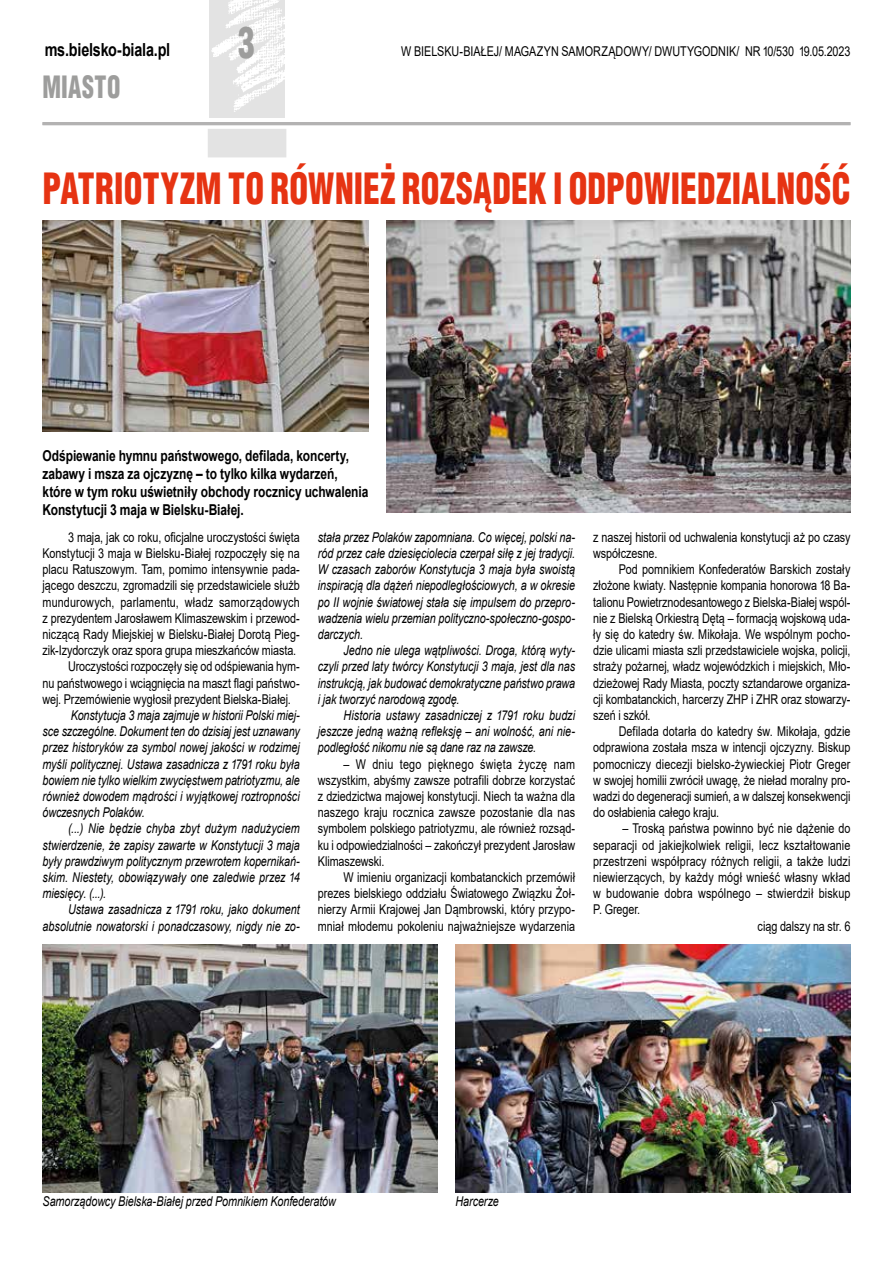
<style>
.page{position:relative;width:893px;height:1263px;background:#fff}
.page>*{position:absolute;margin:0;border:0;box-sizing:border-box;transform-origin:0 0}
.t1{font:900 42px "Switzerland Cond";letter-spacing:.01em;color:#e63312;scale:.8 1}
.t2{font:900 42px "Switzerland Cond";color:#9d9d9c;scale:.8 1}
.t3{font:900 30px "Switzerland Cond";letter-spacing:.02em;color:#9d9d9c;scale:.8 1}
.t4{font:700 18px "Arial";letter-spacing:-.015em;color:#000;scale:.8 1}
.t5{font:700 15px/18px "Arial";letter-spacing:-.005em;color:#000;scale:.8 1}
.t6{font:13.5px/16.2px "Arial";color:#000;text-align:justify;scale:.8 1}
.t7{font:italic 13.5px/16.2px "Arial";letter-spacing:-.005em;color:#000;text-align:justify;scale:.8 1}
</style>
<div class="page">
<img style="left:209px;top:0;width:76px;height:117px">
<div style="left:208px;top:129px;width:78px;height:28px;background:#e3e3e3"></div>
<hr style="left:43px;top:122px;width:807px;height:3px;background:#b3b2b2">
<img style="left:43px;top:221px;width:326px;height:210px">
<img style="left:387px;top:221px;width:463px;height:291px">
<img style="left:43px;top:944px;width:394px;height:249px">
<img style="left:455px;top:944px;width:395px;height:249px">
<h3 class="t4" style="left:45px;top:37px;width:158px">ms.bielsko-biala.pl</h3>
<h2 class="t3" style="left:43px;top:68px;width:99px">MIASTO</h2>
<h1 class="t2" style="left:238px;top:16px;width:22px">3</h1>
<p class="t6" style="left:401px;top:43px;width:563px">W BIELSKU-BIAŁEJ/ MAGAZYN SAMORZĄDOWY/ DWUTYGODNIK/ NR 10/530 19.05.2023</p>
<h1 class="t1" style="left:43px;top:162px;width:1011px">PATRIOTYZM TO RÓWNIEŻ ROZSĄDEK I ODPOWIEDZIALNOŚĆ</h1>
<p class="t5" style="left:43px;top:447px;width:409px">Odśpiewanie hymnu państwowego, defilada, koncerty, zabawy i msza za ojczyznę – to tylko kilka wydarzeń, które w tym roku uświetniły obchody rocznicy uchwalenia Konstytucji 3 maja w Bielsku-Białej.</p>
<p class="t7" style="left:318px;top:529px;width:323px">stała przez Polaków zapomniana. Co więcej, polski na&shy;ród przez całe dziesięciolecia czerpał siłę z jej tradycji.<br>W czasach zaborów Konstytucja 3 maja była swoistą inspiracją dla dążeń niepodległościowych, a w okresie po II wojnie światowej stała się impulsem do przepro&shy;wadzenia wielu przemian polityczno-społeczno-gospo&shy;darczych.</p>
<p class="t7" style="left:318px;top:642px;width:323px;text-indent:26px">Jedno nie ulega wątpliwości. Droga, którą wyty&shy;czyli przed laty twórcy Konstytucji 3 maja, jest dla nas instrukcją, jak budować demokratyczne państwo prawa i jak tworzyć narodową zgodę.</p>
<p class="t7" style="left:318px;top:707px;width:323px;text-indent:26px">Historia ustawy zasadniczej z 1791 roku budzi jeszcze jedną ważną refleksję – ani wolność, ani nie&shy;podległość nikomu nie są dane raz na zawsze.</p>
<p class="t6" style="left:318px;top:756px;width:323px;text-indent:26px">– W dniu tego pięknego święta życzę nam wszystkim, abyśmy zawsze potrafili dobrze korzystać z dziedzictwa majowej konstytucji. Niech ta ważna dla naszego kraju rocznica zawsze pozostanie dla nas symbolem polskiego patriotyzmu, ale również rozsąd&shy;ku i odpowiedzialności – zakończył prezydent Jarosław Klimaszewski.</p>
<p class="t6" style="left:318px;top:869px;width:323px;text-indent:26px">W imieniu organizacji kombatanckich przemówił prezes bielskiego oddziału Światowego Związku Żoł&shy;nierzy Armii Krajowej Jan Dąmbrowski, który przypo&shy;mniał młodemu pokoleniu najważniejsze wydarzenia</p>
<p class="t6" style="left:68px;top:529px;width:291px">3 maja, jak co roku, oficjalne uroczystości święta</p>
<p class="t6" style="left:43px;top:545px;width:323px">Konstytucji 3 maja w Bielsku-Białej rozpoczęły się na</p>
<p class="t6" style="left:43px;top:561px;width:323px">placu Ratuszowym. Tam, pomimo intensywnie pada-</p>
<p class="t6" style="left:43px;top:577px;width:323px">jącego deszczu, zgromadzili się przedstawiciele służb</p>
<p class="t6" style="left:43px;top:594px;width:323px">mundurowych, parlamentu, władz samorządowych</p>
<p class="t6" style="left:43px;top:610px;width:323px">z prezydentem Jarosławem Klimaszewskim i przewod-</p>
<p class="t6" style="left:43px;top:626px;width:323px">niczącą Rady Miejskiej w Bielsku-Białej Dorotą Pieg-</p>
<p class="t6" style="left:43px;top:642px;width:319px">zik-Izydorczyk oraz spora grupa mieszkańców miasta.</p>
<p class="t6" style="left:68px;top:658px;width:291px">Uroczystości rozpoczęły się od odśpiewania hym-</p>
<p class="t6" style="left:43px;top:675px;width:323px">nu państwowego i wciągnięcia na maszt flagi państwo-</p>
<p class="t6" style="left:43px;top:691px;width:312px">wej. Przemówienie wygłosił prezydent Bielska-Białej.</p>
<p class="t7" style="left:43px;top:707px;width:323px;text-indent:28px">Konstytucja 3 maja zajmuje w historii Polski miej&shy;sce szczególne. Dokument ten do dzisiaj jest uznawany przez historyków za symbol nowej jakości w rodzimej myśli politycznej. Ustawa zasadnicza z 1791 roku była bowiem nie tylko wielkim zwycięstwem patriotyzmu, ale również dowodem mądrości i wyjątkowej roztropności ówczesnych Polaków.</p>
<p class="t7" style="left:43px;top:821px;width:323px;text-indent:26px">(...) Nie będzie chyba zbyt dużym nadużyciem stwierdzenie, że zapisy zawarte w Konstytucji 3 maja były prawdziwym politycznym przewrotem kopernikań&shy;skim. Niestety, obowiązywały one zaledwie przez 14 miesięcy. (...).</p>
<p class="t7" style="left:43px;top:902px;width:323px;text-align:right">Ustawa zasadnicza z 1791 roku, jako dokument absolutnie nowatorski i ponadczasowy, nigdy nie zo-</p>
<p class="t6" style="left:593px;top:529px;width:323px">z naszej historii od uchwalenia konstytucji aż po czasy współczesne.</p>
<p class="t6" style="left:593px;top:561px;width:323px;text-indent:26px">Pod pomnikiem Konfederatów Barskich zostały złożone kwiaty. Następnie kompania honorowa 18 Ba&shy;talionu Powietrznodesantowego z Bielska-Białej wspól&shy;nie z Bielską Orkiestrą Dętą – formacją wojskową uda&shy;ły się do katedry św. Mikołaja. We wspólnym pocho&shy;dzie ulicami miasta szli przedstawiciele wojska, policji, straży pożarnej, władz wojewódzkich i miejskich, Mło&shy;dzieżowej Rady Miasta, poczty sztandarowe organiza&shy;cji kombatanckich, harcerzy ZHP i ZHR oraz stowarzy&shy;szeń i szkół.</p>
<p class="t6" style="left:593px;top:723px;width:323px;text-indent:26px">Defilada dotarła do katedry św. Mikołaja, gdzie odprawiona została msza w intencji ojczyzny. Biskup pomocniczy diecezji bielsko-żywieckiej Piotr Greger w swojej homilii zwrócił uwagę, że nieład moralny pro&shy;wadzi do degeneracji sumień, a w dalszej konsekwencji do osłabienia całego kraju.</p>
<p class="t6" style="left:623px;top:820px;width:286px">– Troską państwa powinno być nie dążenie do</p>
<p class="t6" style="left:593px;top:837px;width:323px">separacji od jakiejkolwiek religii, lecz kształtowanie</p>
<p class="t6" style="left:593px;top:853px;width:323px">przestrzeni współpracy różnych religii, a także ludzi</p>
<p class="t6" style="left:593px;top:869px;width:323px">niewierzących, by każdy mógł wnieść własny wkład</p>
<p class="t6" style="left:593px;top:885px;width:323px">w budowanie dobra wspólnego – stwierdził biskup</p>
<p class="t6" style="left:593px;top:901px;width:60px">P. Greger.</p>
<p class="t6" style="left:758px;top:918px;width:118px">ciąg dalszy na str. 6</p>
<p class="t7" style="left:43px;top:1193px;width:368px">Samorządowcy Bielska-Białej przed Pomnikiem Konfederatów</p>
<p class="t7" style="left:455px;top:1193px;width:56px">Harcerze</p>
</div>
